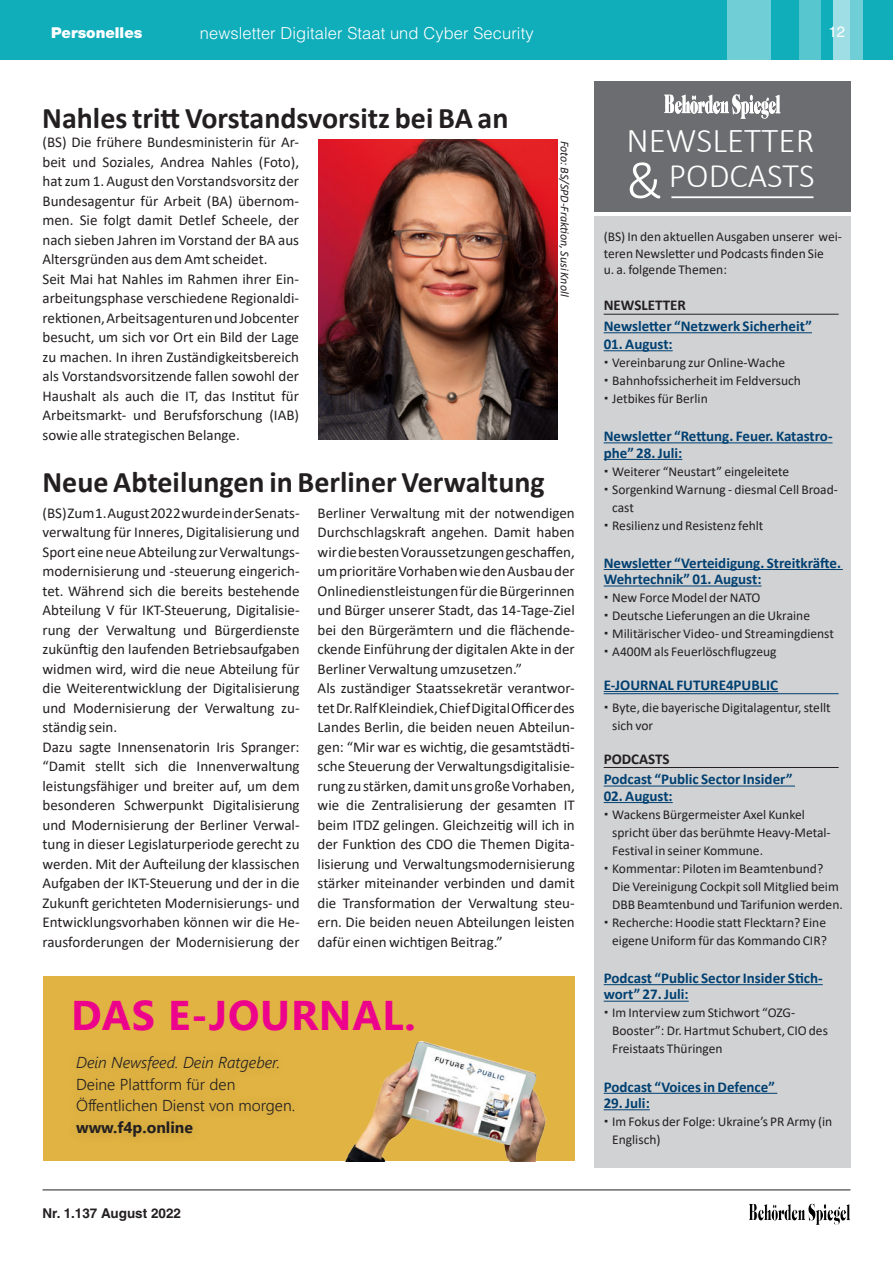
<style>
.page{position:relative;width:893px;height:1263px;background:#fff}
.page>*{position:absolute;margin:0;border:0;box-sizing:border-box;transform-origin:0 0}
.t1{font:700 41.4px "Segoe UI";letter-spacing:.02em;color:#ed028c}
.inhaltsvezeichnis_ne{font:300 34.95px "Calibri";color:#fff}
.inhaltsvezeichnis_ne-2{font:300 34.35px "Calibri";color:#fff}
.Head_newsletter{font:700 30px "Calibri";color:#231f20}
.inhaltsvezeichnis_ne-3{font:700 30px "Calibri";color:#231f20}
.t2{font:300 16.5px "Helvetica";letter-spacing:.005em;color:#fff}
.t3{font:300 15.75px/21.8px "Segoe UI";color:#231f20}
.inhaltsvezeichnis_ne-4{font:15px/19.5px "Calibri";color:#231f20;text-align:justify}
.NL_Infobox_Head_Ausg{font:700 15px/16.5px "Calibri";color:#004071}
.NL_Infobox_Head_Rubr{font:700 15px "Calibri";color:#004071}
.NL_Infobox_Head_Rubr-2{font:700 15px "Calibri";color:#231f20}
.t4{font:900 15px "Helvetica Neue";color:#fff}
.t5{font:15px "Helvetica";color:#fff}
.NL_Infobox_Teaser{font:13.5px/18px "Calibri";color:#231f20}
.t6{font:700 13.5px "Helvetica";color:#231f20}
.inhaltsvezeichnis_ne-5{font:italic 12px "Calibri";color:#231f20}
.s1{font-style:italic}
.s2{font-weight:700}
.s3{font-size:54px}
</style>
<div class="page">
<hr style="left:43px;top:1189px;width:807px;height:1px;background:#231f20">
<img style="left:749px;top:1203px;width:101px;height:18px">
<div style="left:0;top:0;width:893px;height:60px;background:#10adbb"></div>
<div style="left:799px;top:0;width:21px;height:60px;background:#58c6cf"></div>
<div style="left:727px;top:0;width:43px;height:60px;background:#70ced6"></div>
<div style="left:833px;top:0;width:24px;height:60px;background:#9fdee4"></div>
<div style="left:850px;top:0;width:13px;height:60px;background:#70ced6"></div>
<div style="left:594px;top:216px;width:256px;height:952px;background:#d1d2d4"></div>
<hr style="left:604px;top:314px;width:235px;height:1px;background:#231f20">
<hr style="left:604px;top:332px;width:208px;height:1px;background:#004071">
<hr style="left:604px;top:350px;width:69px;height:1px;background:#004071">
<hr style="left:604px;top:442px;width:229px;height:1px;background:#004071">
<hr style="left:604px;top:459px;width:78px;height:1px;background:#004071">
<hr style="left:604px;top:569px;width:239px;height:1px;background:#004071">
<hr style="left:604px;top:585px;width:157px;height:1px;background:#004071">
<hr style="left:604px;top:693px;width:235px;height:1px;background:#004071">
<hr style="left:604px;top:691px;width:174px;height:1px;background:#004071">
<hr style="left:604px;top:767px;width:235px;height:1px;background:#231f20">
<hr style="left:604px;top:785px;width:191px;height:1px;background:#004071">
<hr style="left:604px;top:802px;width:69px;height:1px;background:#004071">
<hr style="left:604px;top:984px;width:219px;height:1px;background:#004071">
<hr style="left:604px;top:1001px;width:85px;height:1px;background:#004071">
<hr style="left:604px;top:1093px;width:173px;height:1px;background:#004071">
<hr style="left:604px;top:1109px;width:46px;height:1px;background:#004071">
<div style="left:594px;top:81px;width:256px;height:131px;background:#6c6d70"></div>
<hr style="left:671px;top:196px;width:142px;height:2px;background:#fff">
<svg style="left:740px;top:115px;width:29px;height:4px"></svg>
<img style="left:664px;top:94px;width:116px;height:21px">
<img style="left:318px;top:139px;width:239px;height:301px">
<div style="left:43px;top:976px;width:532px;height:185px;background:#e0b342"></div>
<img style="left:345px;top:1041px;width:201px;height:120px">
<p class="t4" style="left:51px;top:24px;width:93px">Personelles</p>
<p class="t2" style="left:200px;top:22px;width:335px">newsletter Digitaler Staat und Cyber Security</p>
<p class="t5" style="left:828px;top:23px;width:18px">12</p>
<p class="inhaltsvezeichnis_ne-3" style="left:42px;top:96px;width:468px">Nahles tritt Vorstandsvorsitz bei BA an</p>
<p class="inhaltsvezeichnis_ne-4" style="left:43px;top:132px;width:258px">(BS) Die frühere Bundesministerin für Ar&shy;beit und Soziales, Andrea Nahles (Foto), hat zum 1. August den Vorstandsvorsitz der Bundesagentur für Arbeit (BA) übernom&shy;men. Sie folgt damit Detlef Scheele, der nach sieben Jahren im Vorstand der BA aus Altersgründen aus dem Amt scheidet.</p>
<p class="inhaltsvezeichnis_ne-4" style="left:43px;top:268px;width:258px">Seit Mai hat Nahles im Rahmen ihrer Ein&shy;arbeitungsphase verschiedene Regionaldi&shy;rektionen, Arbeitsagenturen und Jobcenter besucht, um sich vor Ort ein Bild der Lage zu machen. In ihren Zuständigkeitsbereich als Vorstandsvorsitzende fallen sowohl der Haushalt als auch die IT, das Institut für Arbeitsmarkt- und Berufsforschung (IAB) sowie alle strategischen Belange.</p>
<p class="inhaltsvezeichnis_ne-5" style="left:573px;top:140px;width:157px;rotate:90deg">Foto: BS/SPD-Fraktion, Susi Knoll</p>
<p class="Head_newsletter" style="left:43px;top:461px;width:504px">Neue Abteilungen in Berliner Verwaltung</p>
<p class="inhaltsvezeichnis_ne-4" style="left:43px;top:502px;width:259px">(BS) Zum 1. August 2022 wurde in der Senats&shy;verwaltung für Inneres, Digitalisierung und Sport eine neue Abteilung zur Verwaltungs&shy;modernisierung und -steuerung eingerich&shy;tet. Während sich die bereits bestehende Abteilung V für IKT-Steuerung, Digitalisie&shy;rung der Verwaltung und Bürgerdienste zukünftig den laufenden Betriebsaufgaben widmen wird, wird die neue Abteilung für die Weiterentwicklung der Digitalisierung und Modernisierung der Verwaltung zu&shy;ständig sein.</p>
<p class="inhaltsvezeichnis_ne-4" style="left:43px;top:736px;width:259px">Dazu sagte Innensenatorin Iris Spranger: “Damit stellt sich die Innenverwaltung leistungsfähiger und breiter auf, um dem besonderen Schwerpunkt Digitalisierung und Modernisierung der Berliner Verwal&shy;tung in dieser Legislaturperiode gerecht zu werden. Mit der Aufteilung der klassischen Aufgaben der IKT-Steuerung und der in die Zukunft gerichteten Modernisierungs- und Entwicklungsvorhaben können wir die He&shy;rausforderungen der Modernisierung der</p>
<p class="inhaltsvezeichnis_ne-4" style="left:318px;top:502px;width:259px">Berliner Verwaltung mit der notwendigen Durchschlagskraft angehen. Damit haben wir die besten Voraussetzungen geschaffen, um prioritäre Vorhaben wie den Ausbau der Onlinedienstleistungen für die Bürgerinnen und Bürger unserer Stadt, das 14-Tage-Ziel bei den Bürgerämtern und die flächende&shy;ckende Einführung der digitalen Akte in der Berliner Verwaltung umzusetzen.”</p>
<p class="inhaltsvezeichnis_ne-4" style="left:318px;top:678px;width:259px">Als zuständiger Staatssekretär verantwor&shy;tet Dr. Ralf Kleindiek, Chief Digital Officer des Landes Berlin, die beiden neuen Abteilun&shy;gen: “Mir war es wichtig, die gesamtstädti&shy;sche Steuerung der Verwaltungsdigitalisie&shy;rung zu stärken, damit uns große Vorhaben, wie die Zentralisierung der gesamten IT beim ITDZ gelingen. Gleichzeitig will ich in der Funktion des CDO die Themen Digita&shy;lisierung und Verwaltungsmodernisierung stärker miteinander verbinden und damit die Transformation der Verwaltung steu&shy;ern. Die beiden neuen Abteilungen leisten dafür einen wichtigen Beitrag.”</p>
<p class="t1" style="left:71px;top:976px;width:346px">DAS E-JOURNAL.</p>
<p class="t3" style="left:76px;top:1050px;width:221px"><span class="s1">Dein Newsfeed. Dein Ratgeber.<br></span>Deine Plattform für den<br>Öffentlichen Dienst von morgen. <span class="s2">www.f4p.online</span></p>
<p class="t6" style="left:43px;top:1205px;width:140px">Nr. 1.137 August 2022</p>
<p class="inhaltsvezeichnis_ne" style="left:626px;top:119px;width:189px">NEWSLETTER</p>
<p class="inhaltsvezeichnis_ne-2" style="left:626px;top:154px;width:190px"><span class="s3">&amp;</span> PODCASTS</p>
<p class="NL_Infobox_Teaser" style="left:604px;top:228px;width:240px;line-height:16.5px">(BS) In den aktuellen Ausgaben unserer wei&shy;teren Newsletter und Podcasts finden Sie<br>u. a. folgende Themen:</p>
<p class="NL_Infobox_Head_Rubr-2" style="left:604px;top:295px;width:84px">NEWSLETTER</p>
<p class="NL_Infobox_Head_Ausg" style="left:604px;top:318px;width:210px">Newsletter “Netzwerk Sicherheit”</p>
<p class="NL_Infobox_Head_Ausg" style="left:604px;top:336px;width:71px">01. August:</p>
<p class="NL_Infobox_Teaser" style="left:612px;top:353px;width:174px">Vereinbarung zur Online-Wache</p>
<p class="NL_Infobox_Teaser" style="left:612px;top:371px;width:190px">Bahnhofssicherheit im Feldversuch</p>
<p class="NL_Infobox_Teaser" style="left:612px;top:389px;width:97px">Jetbikes für Berlin</p>
<p class="NL_Infobox_Head_Ausg" style="left:604px;top:428px;width:230px">Newsletter “Rettung. Feuer. Katastro&shy;phe” 28. Juli:</p>
<p class="NL_Infobox_Teaser" style="left:612px;top:462px;width:179px">Weiterer “Neustart” eingeleitete</p>
<p class="NL_Infobox_Teaser" style="left:612px;top:480px;width:227px">Sorgenkind Warnung - diesmal Cell Broad&shy;cast</p>
<p class="NL_Infobox_Teaser" style="left:612px;top:516px;width:153px">Resilienz und Resistenz fehlt</p>
<p class="NL_Infobox_Head_Ausg" style="left:604px;top:554px;width:239px">Newsletter “Verteidigung. Streitkräfte.<br>Wehrtechnik” 01. August:</p>
<p class="NL_Infobox_Teaser" style="left:612px;top:588px;width:150px">New Force Model der NATO</p>
<p class="NL_Infobox_Teaser" style="left:612px;top:606px;width:199px">Deutsche Lieferungen an die Ukraine</p>
<p class="NL_Infobox_Teaser" style="left:612px;top:624px;width:223px">Militärischer Video- und Streamingdienst</p>
<p class="NL_Infobox_Teaser" style="left:612px;top:642px;width:166px">A400M als Feuerlöschflugzeug</p>
<p class="NL_Infobox_Head_Rubr" style="left:604px;top:674px;width:176px">E-JOURNAL FUTURE4PUBLIC</p>
<p class="NL_Infobox_Teaser" style="left:612px;top:698px;width:220px">Byte, die bayerische Digitalagentur, stellt sich vor</p>
<p class="NL_Infobox_Head_Rubr-2" style="left:604px;top:748px;width:68px">PODCASTS</p>
<p class="NL_Infobox_Head_Ausg" style="left:604px;top:771px;width:190px">Podcast “Public Sector Insider”</p>
<p class="NL_Infobox_Head_Ausg" style="left:604px;top:787px;width:71px">02. August:</p>
<p class="NL_Infobox_Teaser" style="left:612px;top:805px;width:220px">Wackens Bürgermeister Axel Kunkel spricht über das berühmte Heavy-Metal-<br>Festival in seiner Kommune.</p>
<p class="NL_Infobox_Teaser" style="left:612px;top:859px;width:232px">Kommentar: Piloten im Beamtenbund?<br>Die Vereinigung Cockpit soll Mitglied beim<br>DBB Beamtenbund und Tarifunion werden.</p>
<p class="NL_Infobox_Teaser" style="left:612px;top:913px;width:216px">Recherche: Hoodie statt Flecktarn? Eine eigene Uniform für das Kommando CIR?</p>
<p class="NL_Infobox_Head_Ausg" style="left:604px;top:969px;width:221px">Podcast “Public Sector Insider Stich&shy;wort” 27. Juli:</p>
<p class="NL_Infobox_Teaser" style="left:612px;top:1004px;width:217px">Im Interview zum Stichwort “OZG-<br>Booster”: Dr. Hartmut Schubert, CIO des<br>Freistaats Thüringen</p>
<p class="NL_Infobox_Head_Ausg" style="left:604px;top:1078px;width:173px">Podcast “Voices in Defence”</p>
<p class="NL_Infobox_Head_Ausg" style="left:604px;top:1095px;width:48px">29. Juli:</p>
<p class="NL_Infobox_Teaser" style="left:612px;top:1112px;width:222px">Im Fokus der Folge: Ukraine’s PR Army (in<br>Englisch)</p>
</div>
